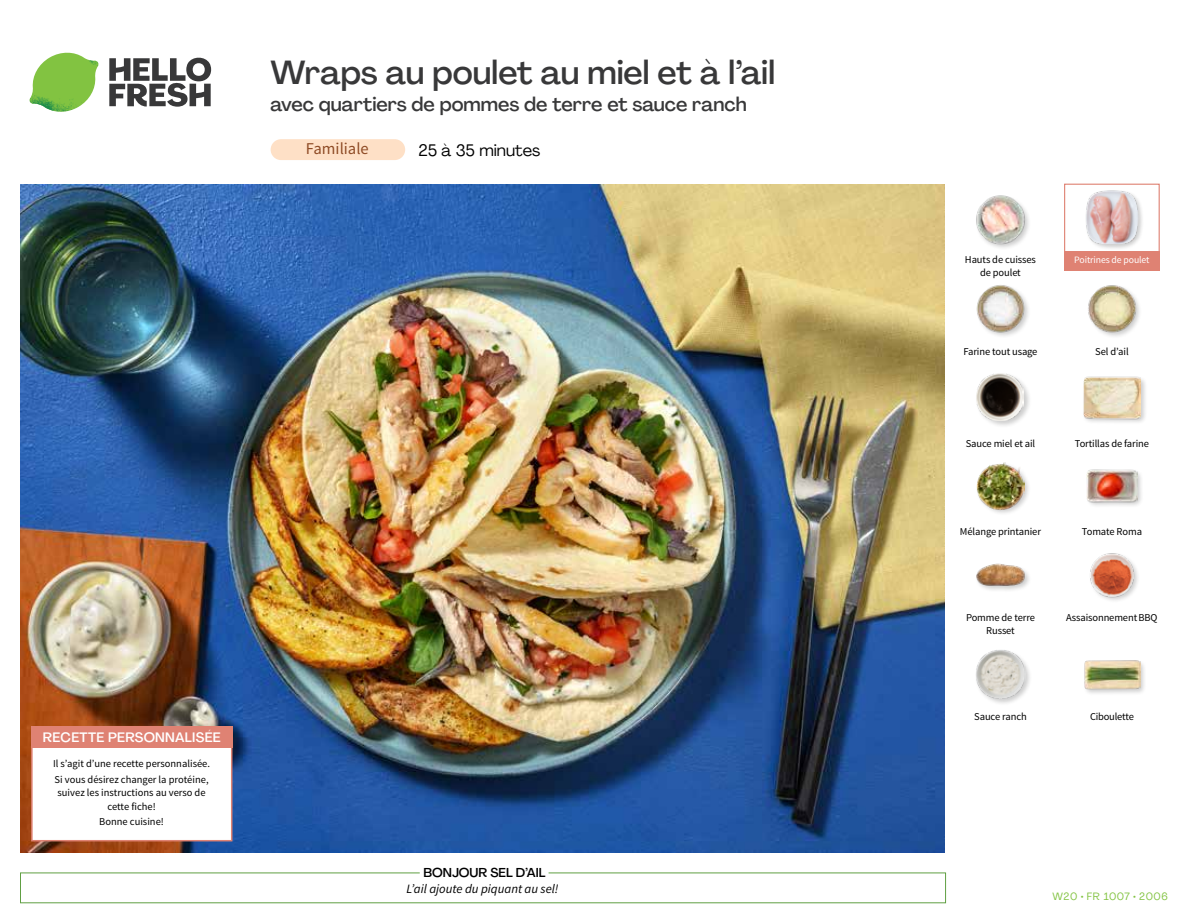
<style>
.page{position:relative;width:1188px;height:918px;background:#fff}
.page>*{position:absolute;margin:0;border:0;box-sizing:border-box;transform-origin:0 0}
.t1{font:500 33px "Agrandir";color:#383839}
.t2{font:500 19.5px "Agrandir";color:#383839}
.t3{font:16.5px "Agrandir";color:#000}
.t4{font:16.5px "Source Sans Pro";color:#8e4b25}
.t5{font:500 13.5px "Agrandir";letter-spacing:.02em;color:#fff}
.t6{font:italic 12.75px "Source Sans Pro";color:#000}
.t7{font:500 12.75px "Agrandir";color:#000}
.t8{font:10.5px/13.5px "Source Sans Pro";letter-spacing:-.01em;color:#000;text-align:center}
.t9{font:10.5px "Agrandir";letter-spacing:.05em;color:#82c341}
.t10{font:9.75px "Source Sans Pro";letter-spacing:-.01em;color:#fff}
</style>
<div class="page">
<svg style="left:109px;top:57px;width:102px;height:50px"></svg>
<svg style="left:34px;top:53px;width:62px;height:40px"></svg>
<img style="left:67px;top:53px;width:32px;height:26px">
<img style="left:33px;top:75px;width:59px;height:11px">
<img style="left:29px;top:79px;width:61px;height:33px">
<img style="left:65px;top:86px;width:27px;height:25px">
<div style="left:20px;top:873px;width:926px;height:30px;border:1px solid #609f43"></div>
<div style="left:420px;top:865px;width:129px;height:15px;background:#fff"></div>
<img style="left:21px;top:184px;width:924px;height:668px">
<div style="left:271px;top:139px;width:134px;height:21px;background:#fee0c6;border-radius:10px"></div>
<div style="left:1083px;top:659px;width:64px;height:37px;background:#000;opacity:.2"></div>
<img style="left:1083px;top:659px;width:58px;height:37px">
<div style="left:974px;top:649px;width:58px;height:57px;background:#000;opacity:.2"></div>
<img style="left:975px;top:649px;width:51px;height:51px">
<img style="left:1090px;top:553px;width:48px;height:48px">
<div style="left:975px;top:563px;width:57px;height:30px;background:#000;opacity:.2"></div>
<img style="left:975px;top:563px;width:51px;height:26px">
<div style="left:1086px;top:468px;width:58px;height:41px;background:#000;opacity:.2"></div>
<img style="left:1087px;top:468px;width:50px;height:41px">
<div style="left:975px;top:461px;width:56px;height:55px;background:#000;opacity:.2"></div>
<img style="left:976px;top:462px;width:49px;height:48px">
<div style="left:1082px;top:376px;width:65px;height:49px;background:#000;opacity:.2"></div>
<img style="left:1083px;top:376px;width:58px;height:49px">
<div style="left:975px;top:372px;width:57px;height:56px;background:#000;opacity:.2"></div>
<img style="left:977px;top:374px;width:47px;height:47px">
<img style="left:1088px;top:285px;width:52px;height:52px">
<img style="left:976px;top:285px;width:53px;height:51px">
<div style="left:1085px;top:189px;width:59px;height:61px;background:#000;opacity:.2"></div>
<img style="left:1086px;top:191px;width:52px;height:53px">
<img style="left:976px;top:195px;width:53px;height:53px">
<div style="left:1064px;top:184px;width:96px;height:72px;border:1px solid #df8273"></div>
<div style="left:1064px;top:251px;width:96px;height:20px;background:#df8273"></div>
<div style="left:31px;top:726px;width:201px;height:115px;background:#fff;border:2px solid #df8273"></div>
<div style="left:31px;top:726px;width:202px;height:22px;background:#df8273"></div>
<h1 class="t1" style="left:271px;top:52px;width:506px">Wraps au poulet au miel et à l’ail</h1>
<h2 class="t2" style="left:271px;top:92px;width:478px">avec quartiers de pommes de terre et sauce ranch</h2>
<h3 class="t3" style="left:418px;top:140px;width:123px">25 à 35 minutes</h3>
<h3 class="t4" style="left:306px;top:138px;width:64px">Familiale</h3>
<p class="t5" style="left:43px;top:729px;width:179px">RECETTE PERSONNALISÉE</p>
<p class="t8" style="left:53px;top:756px;width:158px;line-height:15.6px;text-align:left">Il s’agit d’une recette personnalisée.<br>Si vous désirez changer la protéine,</p>
<p class="t8" style="left:58px;top:786px;width:150px">suivez les instructions au verso de cette fiche!</p>
<p class="t8" style="left:99px;top:815px;width:66px">Bonne cuisine!</p>
<p class="t7" style="left:423px;top:864px;width:123px">BONJOUR SEL D’AIL</p>
<p class="t6" style="left:407px;top:881px;width:153px">L’ail ajoute du piquant au sel!</p>
<p class="t8" style="left:965px;top:253px;width:72px">Hauts de cuisses de poulet</p>
<p class="t8" style="left:963px;top:345px;width:76px">Farine tout usage</p>
<p class="t10" style="left:1074px;top:254px;width:77px">Poitrines de poulet</p>
<p class="t8" style="left:1095px;top:345px;width:35px">Sel d’ail</p>
<p class="t8" style="left:966px;top:437px;width:71px">Sauce miel et ail</p>
<p class="t8" style="left:1075px;top:437px;width:76px">Tortillas de farine</p>
<p class="t8" style="left:960px;top:525px;width:82px">Mélange printanier</p>
<p class="t8" style="left:1082px;top:525px;width:62px">Tomate Roma</p>
<p class="t8" style="left:966px;top:610px;width:70px">Pomme de terre<br>Russet</p>
<p class="t8" style="left:1066px;top:610px;width:93px">Assaisonnement BBQ</p>
<p class="t8" style="left:974px;top:710px;width:54px">Sauce ranch</p>
<p class="t8" style="left:1090px;top:710px;width:45px">Ciboulette</p>
<p class="t9" style="left:1053px;top:890px;width:117px">W20 • FR 1007 • 2006</p>
</div>
